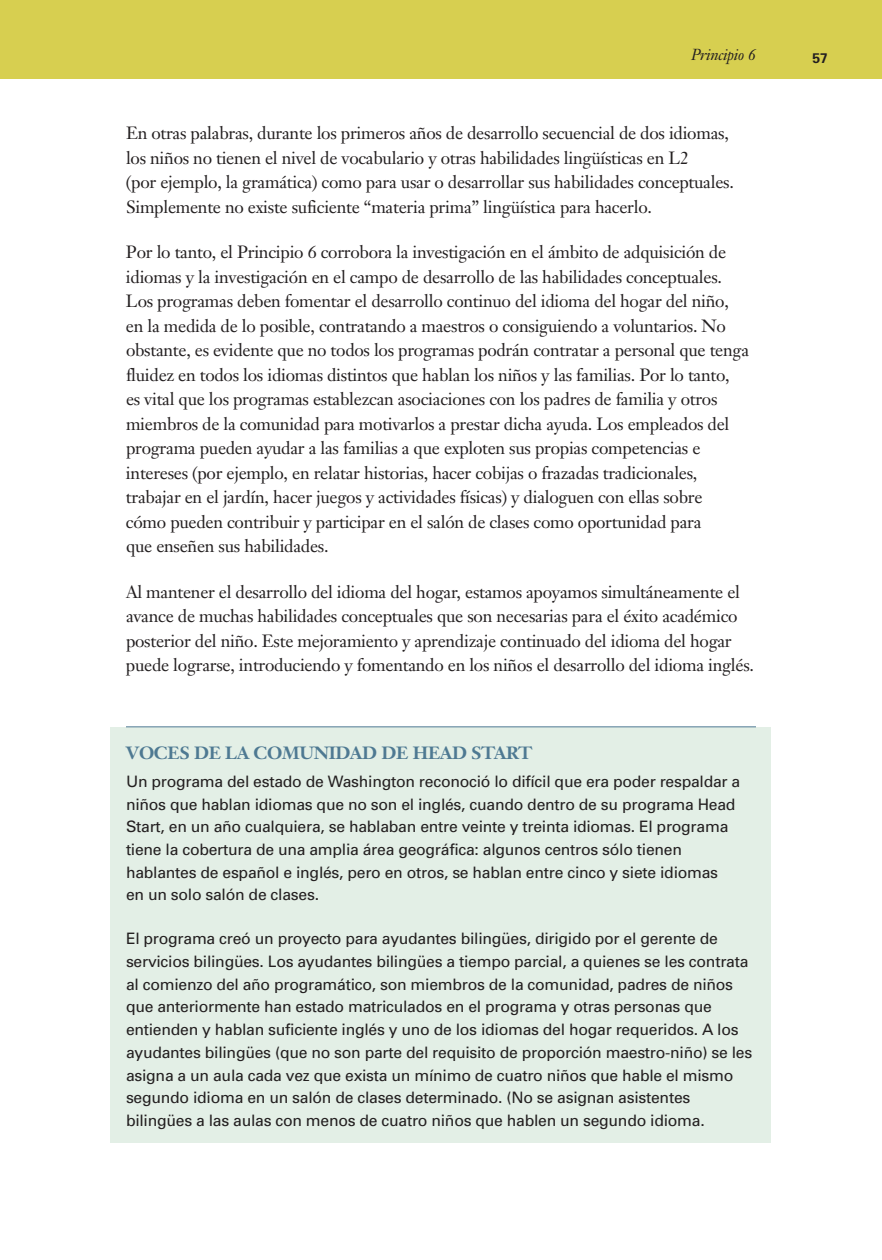
<style>
.page{position:relative;width:882px;height:1260px;background:#fff}
.page>*{position:absolute;margin:0;border:0;box-sizing:border-box;transform-origin:0 0}
.t1{font:17.5px/24.5px "Janson Text";letter-spacing:-.015em;color:#231f20}
.t2{font:700 17.5px "Janson Text";letter-spacing:-.015em;color:#4e7992}
.t3{font:15.75px/22.8px "Univers";letter-spacing:-.015em;color:#231f20}
.t4{font:italic 15.75px "Janson Text";letter-spacing:-.015em;color:#231f20}
.t5{font:700 14px "Univers";color:#231f20}
</style>
<div class="page">
<div style="left:110px;top:728px;width:661px;height:415px;background:#e3efe6"></div>
<div style="left:0;top:0;width:882px;height:79px;background:#d7cf50"></div>
<hr style="left:126px;top:726px;width:630px;height:1px;background:#4e7992">
<p class="t4" style="left:691px;top:49px;width:66px">Principio 6</p>
<p class="t5" style="left:812px;top:53px;width:17px">57</p>
<p class="t1" style="left:126px;top:123px;width:609px">En otras palabras, durante los primeros años de desarrollo secuencial de dos idiomas, los niños no tienen el nivel de vocabulario y otras habilidades lingüísticas en L2<br>(por ejemplo, la gramática) como para usar o desarrollar sus habilidades conceptuales.<br>Simplemente no existe suficiente “materia prima” lingüística para hacerlo.</p>
<p class="t1" style="left:126px;top:242px;width:625px">Por lo tanto, el Principio 6 corrobora la investigación en el ámbito de adquisición de idiomas y la investigación en el campo de desarrollo de las habilidades conceptuales.<br>Los programas deben fomentar el desarrollo continuo del idioma del hogar del niño, en la medida de lo posible, contratando a maestros o consiguiendo a voluntarios. No obstante, es evidente que no todos los programas podrán contratar a personal que tenga fluidez en todos los idiomas distintos que hablan los niños y las familias. Por lo tanto,<br>es vital que los programas establezcan asociaciones con los padres de familia y otros miembros de la comunidad para motivarlos a prestar dicha ayuda. Los empleados del programa pueden ayudar a las familias a que exploten sus propias competencias e intereses (por ejemplo, en relatar historias, hacer cobijas o frazadas tradicionales, trabajar en el jardín, hacer juegos y actividades físicas) y dialoguen con ellas sobre<br>cómo pueden contribuir y participar en el salón de clases como oportunidad para<br>que enseñen sus habilidades.</p>
<p class="t1" style="left:126px;top:581px;width:630px">Al mantener el desarrollo del idioma del hogar, estamos apoyamos simultáneamente el avance de muchas habilidades conceptuales que son necesarias para el éxito académico posterior del niño. Este mejoramiento y aprendizaje continuado del idioma del hogar puede lograrse, introduciendo y fomentando en los niños el desarrollo del idioma inglés.</p>
<h2 class="t2" style="left:126px;top:746px;width:408px">VOCES DE LA COMUNIDAD DE HEAD START</h2>
<p class="t3" style="left:126px;top:771px;width:616px">Un programa del estado de Washington reconoció lo difícil que era poder respaldar a niños que hablan idiomas que no son el inglés, cuando dentro de su programa Head Start, en un año cualquiera, se hablaban entre veinte y treinta idiomas. El programa tiene la cobertura de una amplia área geográfica: algunos centros sólo tienen hablantes de español e inglés, pero en otros, se hablan entre cinco y siete idiomas<br>en un solo salón de clases.</p>
<p class="t3" style="left:126px;top:929px;width:628px">El programa creó un proyecto para ayudantes bilingües, dirigido por el gerente de servicios bilingües. Los ayudantes bilingües a tiempo parcial, a quienes se les contrata al comienzo del año programático, son miembros de la comunidad, padres de niños que anteriormente han estado matriculados en el programa y otras personas que entienden y hablan suficiente inglés y uno de los idiomas del hogar requeridos. A los ayudantes bilingües (que no son parte del requisito de proporción maestro-niño) se les asigna a un aula cada vez que exista un mínimo de cuatro niños que hable el mismo segundo idioma en un salón de clases determinado. (No se asignan asistentes bilingües a las aulas con menos de cuatro niños que hablen un segundo idioma.</p>
</div>
